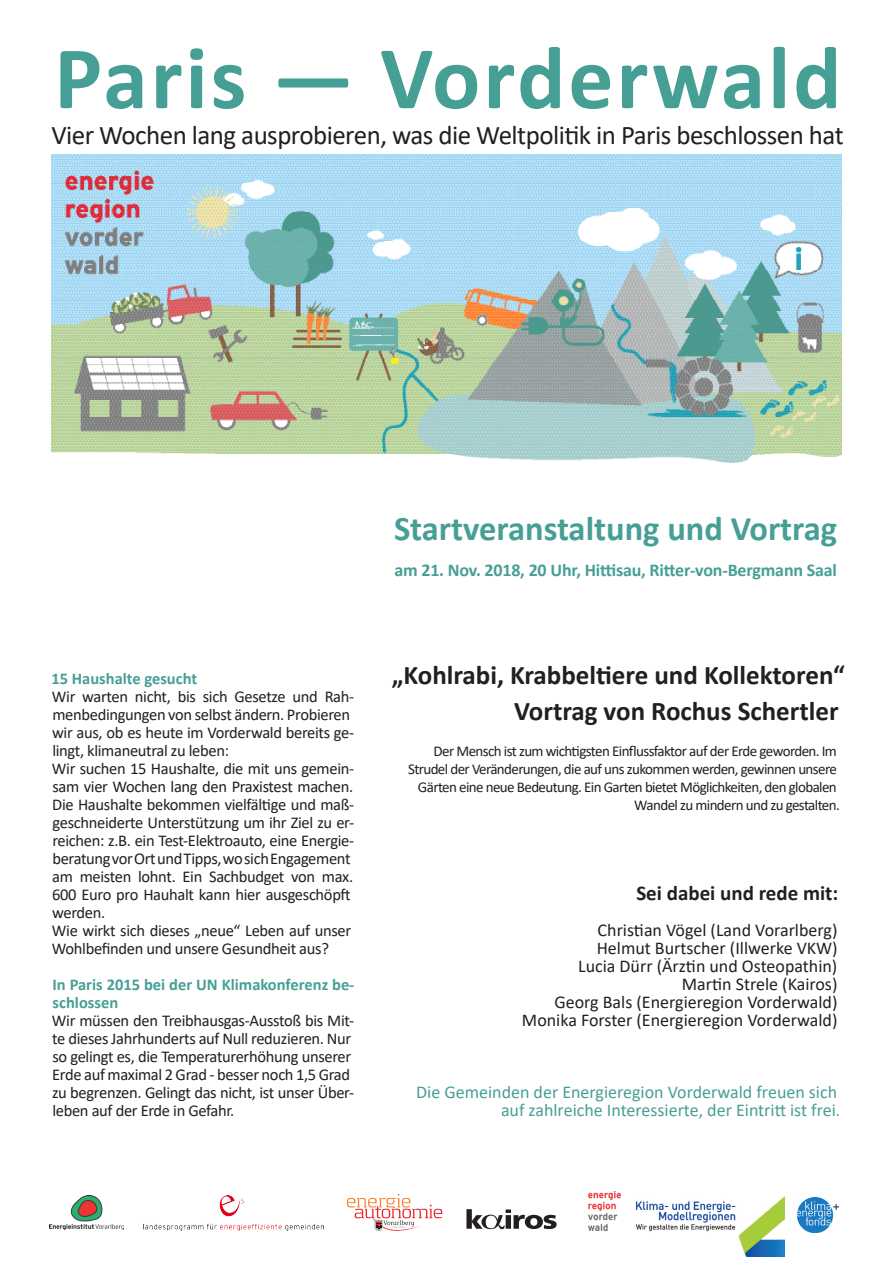
<style>
.page{position:relative;width:893px;height:1263px;background:#fff}
.page>*{position:absolute;margin:0;border:0;box-sizing:border-box;transform-origin:0 0}
.t1{font:700 90px "Calibri";letter-spacing:.03em;color:#469f95}
.t2{font:700 34.5px "Calibri";color:#469f95}
.t3{font:27px "Calibri";letter-spacing:-.02em;color:#231f20}
.t4{font:700 27px "Calibri";color:#231f20}
.t5{font:700 21px "Calibri";color:#231f20}
.t6{font:18px "Calibri";color:#231f20}
.t7{font:18px/18px "Calibri";color:#469f95;text-align:right}
.t8{font:700 18px "Calibri";letter-spacing:-.01em;color:#469f95}
.t9{font:16.5px/18px "Calibri";letter-spacing:-.02em;color:#231f20}
.t10{font:700 16.5px/18px "Calibri";color:#469f95}
.t11{font:15px/18px "Calibri";letter-spacing:-.04em;color:#231f20;text-align:right}
</style>
<div class="page">
<img style="left:51px;top:154px;width:791px;height:308px">
<img style="left:145px;top:1195px;width:179px;height:35px">
<img style="left:50px;top:1195px;width:74px;height:35px">
<img style="left:588px;top:1192px;width:33px;height:39px">
<img style="left:636px;top:1197px;width:148px;height:59px">
<svg style="left:347px;top:1194px;width:95px;height:37px"></svg>
<svg style="left:466px;top:1209px;width:91px;height:20px"></svg>
<img style="left:797px;top:1197px;width:42px;height:35px">
<p class="t1" style="left:54px;top:14px;width:789px">Paris — Vorderwald</p>
<p class="t3" style="left:51px;top:116px;width:794px">Vier Wochen lang ausprobieren, was die Weltpolitik in Paris beschlossen hat</p>
<p class="t10" style="left:51px;top:669px;width:147px">15 Haushalte gesucht</p>
<p class="t9" style="left:52px;top:687px;width:304px">Wir warten nicht, bis sich Gesetze und Rah&shy;menbedingungen von selbst ändern. Probieren wir aus, ob es heute im Vorderwald bereits ge&shy;lingt, klimaneutral zu leben:</p>
<p class="t9" style="left:52px;top:759px;width:304px">Wir suchen 15 Haushalte, die mit uns gemein&shy;sam vier Wochen lang den Praxistest machen.<br>Die Haushalte bekommen vielfältige und maß&shy;geschneiderte Unterstützung um ihr Ziel zu er&shy;reichen: z.B. ein Test-Elektroauto, eine Energie&shy;beratung vor Ort und Tipps, wo sich Engagement am meisten lohnt. Ein Sachbudget von max.<br>600 Euro pro Hauhalt kann hier ausgeschöpft werden.</p>
<p class="t9" style="left:52px;top:921px;width:301px">Wie wirkt sich dieses „neue“ Leben auf unser<br>Wohlbefinden und unsere Gesundheit aus?</p>
<p class="t10" style="left:52px;top:975px;width:303px">In Paris 2015 bei der UN Klimakonferenz be&shy;schlossen</p>
<p class="t9" style="left:52px;top:1011px;width:304px">Wir müssen den Treibhausgas-Ausstoß bis Mit&shy;te dieses Jahrhunderts auf Null reduzieren. Nur so gelingt es, die Temperaturerhöhung unserer Erde auf maximal 2 Grad - besser noch 1,5 Grad zu begrenzen. Gelingt das nicht, ist unser Über&shy;leben auf der Erde in Gefahr.</p>
<p class="t2" style="left:394px;top:504px;width:445px">Startveranstaltung und Vortrag</p>
<p class="t8" style="left:394px;top:557px;width:444px">am 21. Nov. 2018, 20 Uhr, Hittisau, Ritter-von-Bergmann Saal</p>
<p class="t4" style="left:392px;top:656px;width:455px">„Kohlrabi, Krabbeltiere und Kollektoren“</p>
<p class="t4" style="left:514px;top:692px;width:326px">Vortrag von Rochus Schertler</p>
<p class="t11" style="left:408px;top:742px;width:433px">Der Mensch ist zum wichtigsten Einflussfaktor auf der Erde geworden. Im Strudel der Veränderungen, die auf uns zukommen werden, gewinnen unsere Gärten eine neue Bedeutung. Ein Garten bietet Möglichkeiten, den globalen Wandel zu mindern und zu gestalten.</p>
<p class="t5" style="left:636px;top:878px;width:204px">Sei dabei und rede mit:</p>
<p class="t6" style="left:598px;top:918px;width:241px">Christian Vögel (Land Vorarlberg)</p>
<p class="t6" style="left:597px;top:936px;width:242px">Helmut Burtscher (Illwerke VKW)</p>
<p class="t6" style="left:578px;top:954px;width:261px">Lucia Dürr (Ärztin und Osteopathin)</p>
<p class="t6" style="left:682px;top:972px;width:157px">Martin Strele (Kairos)</p>
<p class="t6" style="left:554px;top:990px;width:284px">Georg Bals (Energieregion Vorderwald)</p>
<p class="t6" style="left:522px;top:1008px;width:317px">Monika Forster (Energieregion Vorderwald)</p>
<p class="t7" style="left:416px;top:1083px;width:426px">Die Gemeinden der Energieregion Vorderwald freuen sich auf zahlreiche Interessierte, der Eintritt ist frei.</p>
</div>
